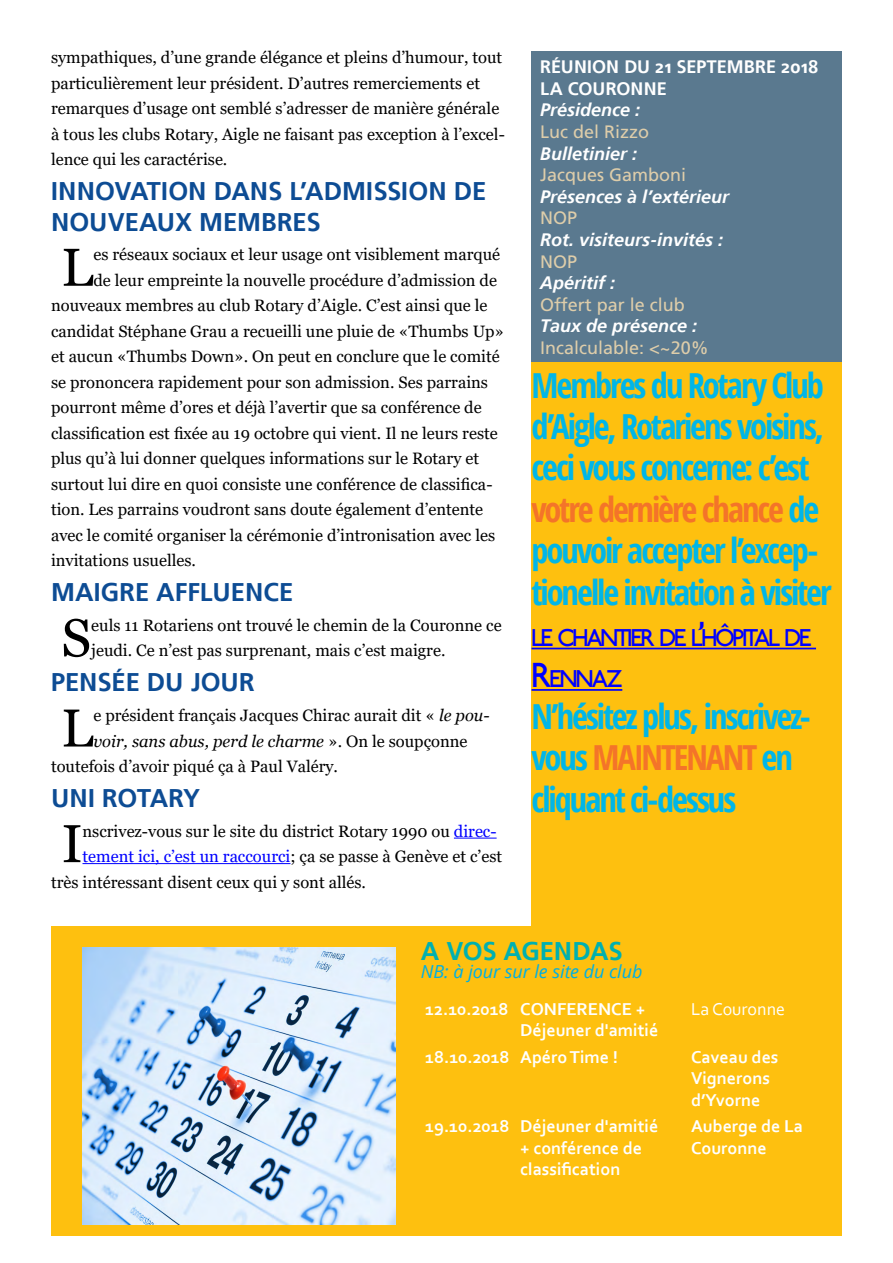
<style>
.page{position:relative;width:893px;height:1263px;background:#fff}
.page>*{position:absolute;margin:0;border:0;box-sizing:border-box;transform-origin:0 0}
.t1{font:53.25px "Georgia";color:#000}
.t2{font:700 condensed 34.5px/41.4px "Open Sans";letter-spacing:-.06em;color:#00b6e8}
.t3{font:700 25.5px/30.6px "Frutiger Linotype";color:#0d4c94}
.t4{font:700 25.5px "Frutiger Linotype";letter-spacing:-.005em;color:#00b0b0}
.t5{font:24.15px/41.4px "Railway";letter-spacing:-.085em;color:#00f}
.t6{font:700 18px/21.6px "Corbel";color:#fff}
.t7{font:italic 700 18px "Frutiger Linotype";color:#fff}
.t8{font:18px "Frutiger LT Std";color:#decdaa}
.t9{font:700 18px/21.6px "Frutiger Linotype";color:#fff}
.t10{font:italic 18px "Open Sans";letter-spacing:-.005em;color:#00afe3}
.t11{font:18px "Corbel";color:#fff}
.t12{font:16.5px/25.5px "Georgia";color:#000}
.t13{font:16.5px "Georgia";color:#00f}
.t14{font:italic 16.5px "Georgia";color:#000}
.s1{font-style:italic}
.s2{font-style:normal}
.s3{color:#00f}
.s4{color:#000}
.s5{color:#f47429}
.s6{font-size:34.5px}
</style>
<div class="page">
<div style="left:531px;top:51px;width:311px;height:312px;background:#5a798f"></div>
<div style="left:51px;top:926px;width:791px;height:309px;background:#fec00f"></div>
<img style="left:83px;top:947px;width:313px;height:278px">
<div style="left:421px;top:997px;width:421px;height:239px;background:#fec00f"></div>
<div style="left:531px;top:363px;width:311px;height:563px;background:#fec00f"></div>
<hr style="left:531px;top:648px;width:285px;height:1px;background:#00f">
<hr style="left:531px;top:689px;width:91px;height:2px;background:#00f">
<hr style="left:454px;top:838px;width:43px;height:1px;background:#00f">
<hr style="left:82px;top:863px;width:208px;height:1px;background:#00f">
<p class="t12" style="left:51px;top:45px;width:455px">sympathiques, d’une grande élégance et pleins d’humour, tout particulièrement leur président. D’autres remerciements et remarques d’usage ont semblé s’adresser de manière générale à tous les clubs Rotary, Aigle ne faisant pas exception à l’excel&shy;lence qui les caractérise.</p>
<h3 class="t3" style="left:51px;top:176px;width:437px">INNOVATION DANS L’ADMISSION DE<br>NOUVEAUX MEMBRES</h3>
<h1 class="t1" style="left:61px;top:235px;width:34px">L</h1>
<p class="t12" style="left:93px;top:242px;width:408px">es réseaux sociaux et leur usage ont visiblement marqué</p>
<p class="t12" style="left:93px;top:268px;width:405px">de leur empreinte la nouvelle procédure d’admission de</p>
<p class="t12" style="left:51px;top:293px;width:438px">nouveaux membres au club Rotary d’Aigle. C’est ainsi que le</p>
<p class="t12" style="left:51px;top:319px;width:455px">candidat Stéphane Grau a recueilli une pluie de «Thumbs Up»</p>
<p class="t12" style="left:51px;top:344px;width:450px">et aucun «Thumbs Down». On peut en conclure que le comité</p>
<p class="t12" style="left:51px;top:370px;width:439px">se prononcera rapidement pour son admission. Ses parrains</p>
<p class="t12" style="left:51px;top:395px;width:432px">pourront même d’ores et déjà l’avertir que sa conférence de</p>
<p class="t12" style="left:51px;top:421px;width:448px">classification est fixée au 19 octobre qui vient. Il ne leurs reste</p>
<p class="t12" style="left:51px;top:446px;width:430px">plus qu’à lui donner quelques informations sur le Rotary et</p>
<p class="t12" style="left:51px;top:472px;width:443px">surtout lui dire en quoi consiste une conférence de classifica-</p>
<p class="t12" style="left:51px;top:497px;width:434px">tion. Les parrains voudront sans doute également d’entente</p>
<p class="t12" style="left:51px;top:523px;width:446px">avec le comité organiser la cérémonie d’intronisation avec les</p>
<p class="t12" style="left:51px;top:548px;width:146px">invitations usuelles.</p>
<h3 class="t3" style="left:51px;top:577px;width:244px">MAIGRE AFFLUENCE</h3>
<h1 class="t1" style="left:61px;top:606px;width:31px">S</h1>
<p class="t12" style="left:91px;top:613px;width:412px">euls 11 Rotariens ont trouvé le chemin de la Couronne ce jeudi. Ce n’est pas surprenant, mais c’est maigre.</p>
<h3 class="t3" style="left:51px;top:667px;width:205px">PENSÉE DU JOUR</h3>
<h1 class="t1" style="left:61px;top:696px;width:34px">L</h1>
<p class="t12" style="left:93px;top:703px;width:398px">e président français Jacques Chirac aurait dit « <span class="s1">le pou-</span></p>
<p class="t14" style="left:93px;top:730px;width:376px">voir, sans abus, perd le charme <span class="s2">». On le soupçonne</span></p>
<p class="t12" style="left:51px;top:754px;width:289px">toutefois d’avoir piqué ça à Paul Valéry.</p>
<h3 class="t3" style="left:51px;top:782px;width:151px">UNI ROTARY</h3>
<h1 class="t1" style="left:62px;top:811px;width:22px">I</h1>
<p class="t12" style="left:82px;top:818px;width:416px">nscrivez-vous sur le site du district Rotary 1990 ou <span class="s3">direc-</span></p>
<p class="t13" style="left:82px;top:846px;width:421px">tement ici, c’est un raccourci<span class="s4">; ça se passe à Genève et c’est</span></p>
<p class="t12" style="left:51px;top:869px;width:316px">très intéressant disent ceux qui y sont allés.</p>
<p class="t9" style="left:540px;top:56px;width:280px">RÉUNION DU 21 SEPTEMBRE 2018<br>LA COURONNE</p>
<p class="t7" style="left:540px;top:99px;width:102px">Présidence :</p>
<p class="t8" style="left:540px;top:121px;width:111px">Luc del Rizzo</p>
<p class="t7" style="left:540px;top:142px;width:99px">Bulletinier :</p>
<p class="t8" style="left:540px;top:164px;width:148px">Jacques Gamboni</p>
<p class="t7" style="left:540px;top:185px;width:191px">Présences à l’extérieur</p>
<p class="t8" style="left:540px;top:208px;width:39px">NOP</p>
<p class="t7" style="left:540px;top:229px;width:185px">Rot. visiteurs-invités :</p>
<p class="t8" style="left:540px;top:251px;width:39px">NOP</p>
<p class="t7" style="left:540px;top:272px;width:77px">Apéritif :</p>
<p class="t8" style="left:540px;top:294px;width:146px">Offert par le club</p>
<p class="t7" style="left:540px;top:315px;width:159px">Taux de présence :</p>
<p class="t8" style="left:540px;top:337px;width:170px">Incalculable: &lt;~20%</p>
<h2 class="t2" style="left:531px;top:363px;width:302px">Membres du Rotary Club d’Aigle, Rotariens voisins, ceci vous concerne: c’est <span class="s5">votre dernière chance</span> de pouvoir accepter l’excep&shy;tionelle invitation à visiter</h2>
<h3 class="t5" style="left:531px;top:617px;width:282px">LE CHANTIER DE L<span class="s6">’</span>HÔPITAL DE<br><span class="s6">R</span>ENNAZ</h3>
<h2 class="t2" style="left:531px;top:695px;width:281px">N’hésitez plus, inscrivez&shy;vous <span class="s5">MAINTENANT</span> en cliquant ci-dessus</h2>
<h3 class="t4" style="left:421px;top:936px;width:203px">A VOS AGENDAS</h3>
<p class="t10" style="left:421px;top:959px;width:223px">NB: à jour sur le site du club</p>
<p class="t6" style="left:520px;top:998px;width:140px;text-indent:-95px">12.10.2018 CONFERENCE +<br>Déjeuner d'amitié</p>
<p class="t11" style="left:691px;top:998px;width:96px">La Couronne</p>
<p class="t6" style="left:425px;top:1045px;width:194px">18.10.2018 Apéro Time !</p>
<p class="t6" style="left:691px;top:1045px;width:89px">Caveau des<br>Vignerons d’Yvorne</p>
<p class="t6" style="left:520px;top:1115px;width:140px;text-indent:-95px">19.10.2018 Déjeuner d'amitié + conférence de classification</p>
<p class="t6" style="left:691px;top:1115px;width:113px">Auberge de La<br>Couronne</p>
</div>
